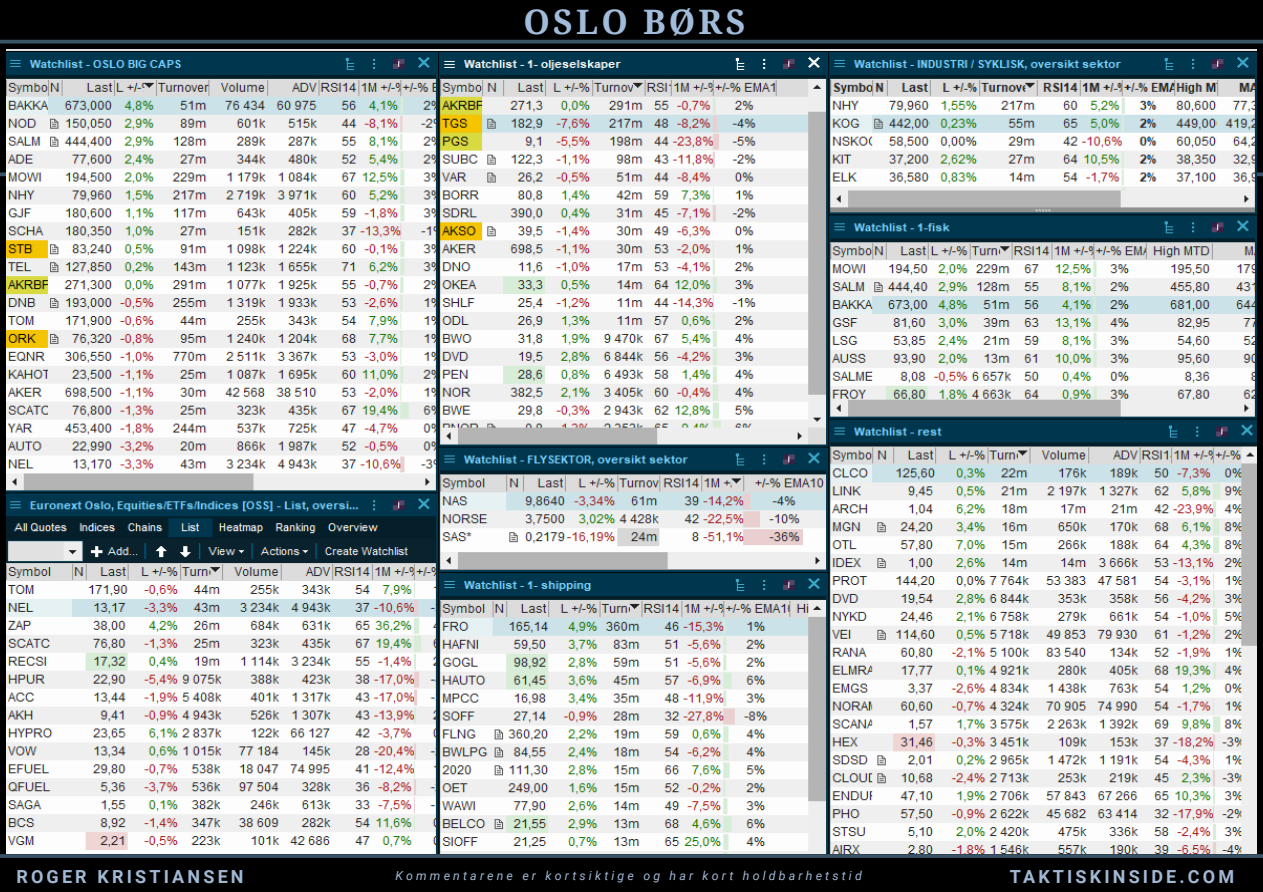
<style>
.page{position:relative;width:1263px;height:892px;background:#fff}
.page>*{position:absolute;margin:0;border:0;box-sizing:border-box;transform-origin:0 0}
.t1{font:700 33.75px "Noto Serif";letter-spacing:.095em;color:#a1bbda}
.t2{font:700 18px "Roboto";letter-spacing:.175em;color:#a1b8d4}
.t3{font:italic 12.35px "Roboto";letter-spacing:.255em;color:#a1b8d4}
</style>
<div class="page">
<div style="left:0;top:0;width:1261px;height:891px;background:#000"></div>
<hr style="left:0;top:40px;width:1261px;height:3px;background:#395367">
<hr style="left:0;top:854px;width:1261px;height:3px;background:#395367">
<img style="left:7px;top:49px;width:1249px;height:804px">
<p class="t1" style="left:523px;top:-2px;width:223px">OSLO BØRS</p>
<p class="t2" style="left:16px;top:866px;width:229px">ROGER KRISTIANSEN</p>
<p class="t3" style="left:395px;top:868px;width:467px">Kommentarene er kortsiktige og har kort holdbarhetstid</p>
<p class="t2" style="left:1009px;top:866px;width:226px">TAKTISKINSIDE.COM</p>
</div>
